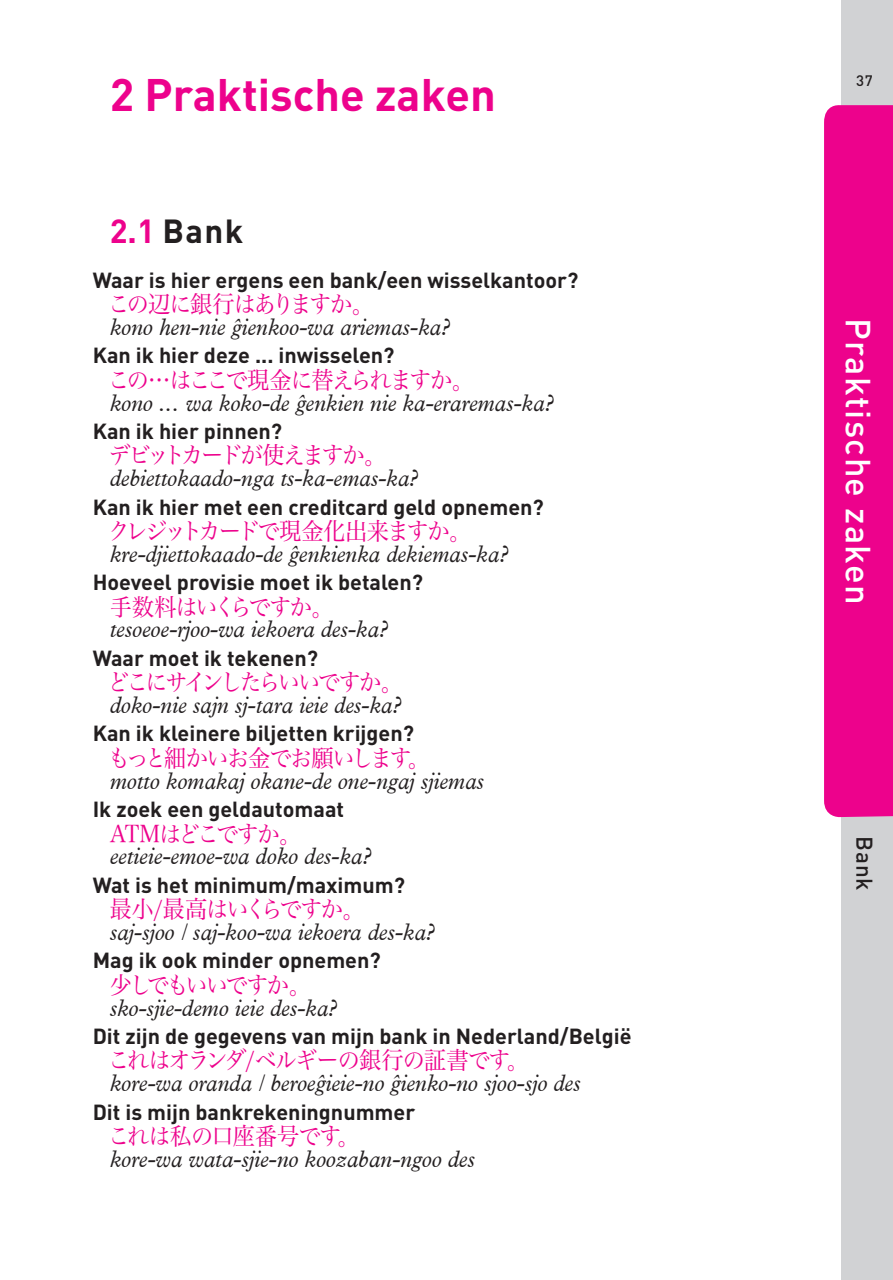
<style>
.page{position:relative;width:893px;height:1280px;background:#fff}
.page>*{position:absolute;margin:0;border:0;box-sizing:border-box;transform-origin:0 0}
.t1{font:700 45px "DINOT";color:#ed028c}
.t2{font:500 34.5px "DINOT";letter-spacing:.04em;color:#fff}
.t3{font:700 33px "DINOT";color:#231f20}
.t4{font:italic 24px "Plan Kos";color:#231f20;scale:.93 1}
.t5{font:24px "Hira Min Pro W3";letter-spacing:-.08em;color:#ed028c;scale:.93 1}
.t6{font:24px "Hira Min Pro W3";letter-spacing:-.11em;color:#ed028c;scale:.93 1}
.t7{font:24px "Hira Min Pro W3";letter-spacing:-.05em;color:#ed028c;scale:.93 1}
.t8{font:24px "Hira Min Pro W3";letter-spacing:-.1em;color:#ed028c;scale:.93 1}
.t9{font:24px "Hira Min Pro W3";letter-spacing:-.13em;color:#ed028c;scale:.93 1}
.t10{font:24px "Hira Min Pro W3";letter-spacing:-.045em;color:#ed028c;scale:.93 1}
.t11{font:500 22.5px "DINOT";color:#231f20}
.t12{font:700 21.6px "DINOT";color:#231f20}
.t13{font:500 15px "DINOT";color:#231f20}
.s1{color:#ed028c}
</style>
<div class="page">
<div style="left:841px;top:0;width:52px;height:1280px;background:#d1d2d4"></div>
<div style="left:824px;top:105px;width:69px;height:712px;background:#ed028c"></div>
<h1 class="t1" style="left:110px;top:64px;width:388px">2 Praktische zaken</h1>
<h3 class="t3" style="left:110px;top:209px;width:135px"><span class="s1">2.1</span> Bank</h3>
<p class="t12" style="left:93px;top:265px;width:487px">Waar is hier ergens een bank/een wisselkantoor?</p>
<p class="t5" style="left:108px;top:284px;width:288px">この辺に銀行はありますか。</p>
<p class="t4" style="left:110px;top:313px;width:368px">kono hen-nie ĝienkoo-wa ariemas-ka?</p>
<p class="t12" style="left:93px;top:341px;width:303px">Kan ik hier deze ... inwisselen?</p>
<p class="t8" style="left:108px;top:359px;width:395px">この…はここで現金に替えられますか。</p>
<p class="t4" style="left:110px;top:388px;width:479px">kono ... wa koko-de ĝenkien nie ka-eraremas-ka?</p>
<p class="t12" style="left:93px;top:416px;width:191px">Kan ik hier pinnen?</p>
<p class="t6" style="left:109px;top:435px;width:300px">デビットカードが使えますか。</p>
<p class="t4" style="left:110px;top:464px;width:333px">debiettokaado-nga ts-ka-emas-ka?</p>
<p class="t12" style="left:93px;top:492px;width:453px">Kan ik hier met een creditcard geld opnemen?</p>
<p class="t5" style="left:108px;top:510px;width:392px">クレジットカードで現金化出来ますか。</p>
<p class="t4" style="left:110px;top:540px;width:430px">kre-djiettokaado-de ĝenkienka dekiemas-ka?</p>
<p class="t12" style="left:93px;top:568px;width:332px">Hoeveel provisie moet ik betalen?</p>
<p class="t5" style="left:110px;top:586px;width:242px">手数料はいくらですか。</p>
<p class="t4" style="left:110px;top:615px;width:301px">tesoeoe-rjoo-wa iekoera des-ka?</p>
<p class="t12" style="left:93px;top:643px;width:227px">Waar moet ik tekenen?</p>
<p class="t9" style="left:107px;top:662px;width:320px">どこにサインしたらいいですか。</p>
<p class="t4" style="left:110px;top:691px;width:315px">doko-nie sajn sj-tara ieie des-ka?</p>
<p class="t12" style="left:93px;top:719px;width:323px">Kan ik kleinere biljetten krijgen?</p>
<p class="t5" style="left:108px;top:737px;width:348px">もっと細かいお金でお願いします。</p>
<p class="t4" style="left:110px;top:766px;width:404px">motto komakaj okane-de one-ngaj sjiemas</p>
<p class="t12" style="left:93px;top:794px;width:253px">Ik zoek een geldautomaat</p>
<p class="t5" style="left:110px;top:813px;width:208px">ATMはどこですか。</p>
<p class="t4" style="left:110px;top:842px;width:283px">eetieie-emoe-wa doko des-ka?</p>
<p class="t12" style="left:93px;top:870px;width:314px">Wat is het minimum/maximum?</p>
<p class="t5" style="left:110px;top:888px;width:276px">最小/最高はいくらですか。</p>
<p class="t4" style="left:110px;top:918px;width:351px">saj-sjoo / saj-koo-wa iekoera des-ka?</p>
<p class="t12" style="left:93px;top:946px;width:290px">Mag ik ook minder opnemen?</p>
<p class="t6" style="left:110px;top:964px;width:218px">少しでもいいですか。</p>
<p class="t4" style="left:110px;top:993px;width:246px">sko-sjie-demo ieie des-ka?</p>
<p class="t12" style="left:93px;top:1021px;width:540px">Dit zijn de gegevens van mijn bank in Nederland/België</p>
<p class="t7" style="left:108px;top:1040px;width:455px">これはオランダ/ベルギーの銀行の証書です。</p>
<p class="t4" style="left:110px;top:1069px;width:508px">kore-wa oranda / beroeĝieie-no ĝienko-no sjoo-sjo des</p>
<p class="t12" style="left:93px;top:1097px;width:324px">Dit is mijn bankrekeningnummer</p>
<p class="t10" style="left:108px;top:1115px;width:273px">これは私の口座番号です。</p>
<p class="t4" style="left:110px;top:1144px;width:394px">kore-wa wata-sjie-no koozaban-ngoo des</p>
<p class="t13" style="left:856px;top:70px;width:18px">37</p>
<h2 class="t2" style="left:882px;top:318px;width:288px;rotate:90deg">Praktische zaken</h2>
<p class="t11" style="left:880px;top:836px;width:56px;rotate:90deg">Bank</p>
</div>
